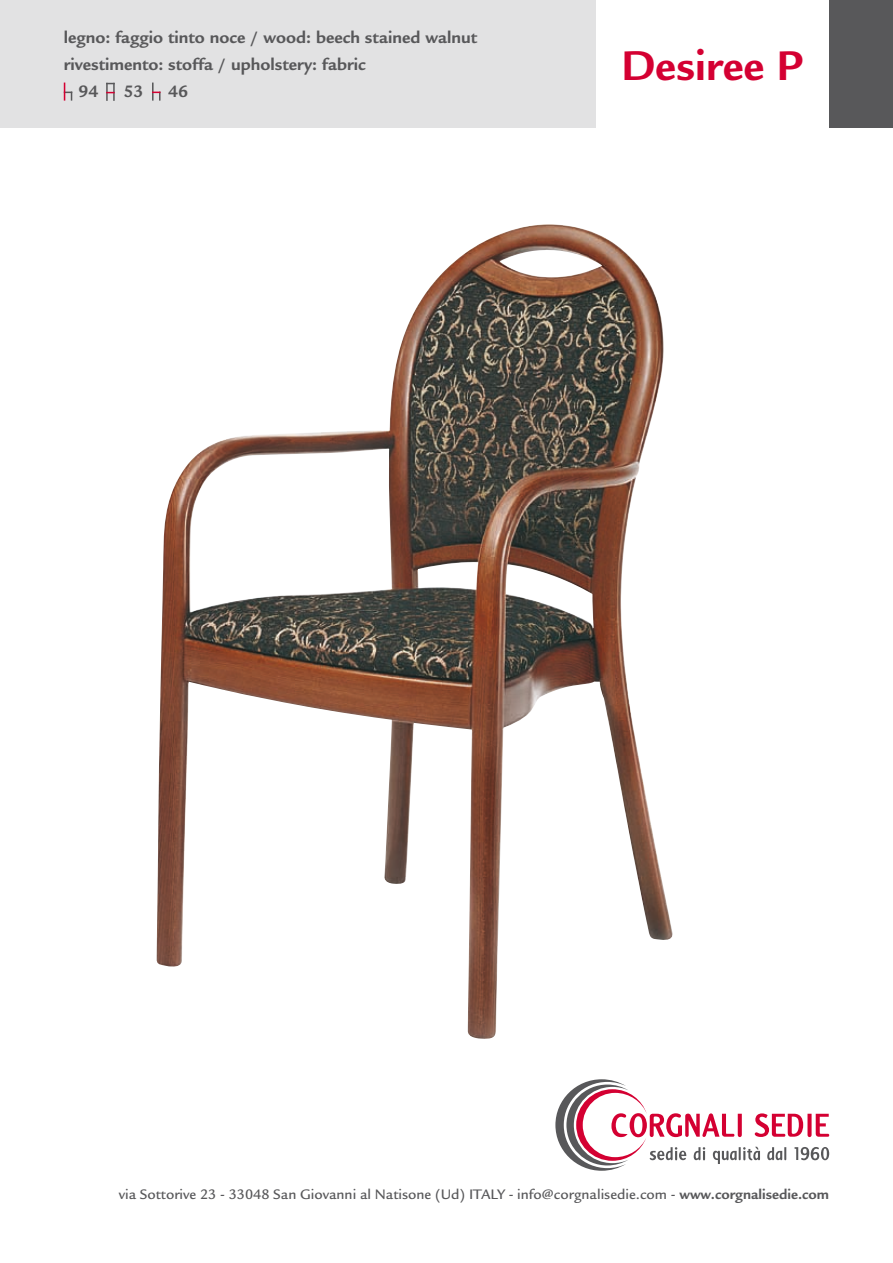
<style>
.page{position:relative;width:893px;height:1263px;background:#fff}
.page>*{position:absolute;margin:0;border:0;box-sizing:border-box;transform-origin:0 0}
.t1{font:700 45px "Legacy Sans";color:#d40032}
.t2{font:700 18px "Legacy Sans";color:#58585a}
.t3{font:500 15px "Legacy Sans";color:#58585a}
.s1{font-weight:700}
</style>
<div class="page">
<div style="left:829px;top:0;width:64px;height:128px;background:#58585a"></div>
<img style="left:157px;top:224px;width:516px;height:815px">
<div style="left:0;top:0;width:595px;height:128px;background:#e2e2e3"></div>
<svg style="left:152px;top:83px;width:9px;height:18px"></svg>
<svg style="left:64px;top:83px;width:8px;height:18px"></svg>
<svg style="left:106px;top:83px;width:9px;height:18px"></svg>
<svg style="left:555px;top:1079px;width:274px;height:92px"></svg>
<p class="t2" style="left:64px;top:27px;width:415px">legno: faggio tinto noce / wood: beech stained walnut</p>
<p class="t2" style="left:64px;top:54px;width:303px">rivestimento: stoffa / upholstery: fabric</p>
<p class="t2" style="left:79px;top:81px;width:22px">94</p>
<p class="t2" style="left:123px;top:81px;width:22px">53</p>
<p class="t2" style="left:168px;top:81px;width:22px">46</p>
<h1 class="t1" style="left:621px;top:40px;width:184px">Desiree P</h1>
<p class="t3" style="left:119px;top:1185px;width:712px">via Sottorive 23 - 33048 San Giovanni al Natisone (Ud) ITALY - info@corgnalisedie.com - <span class="s1">www.corgnalisedie.com</span></p>
</div>
